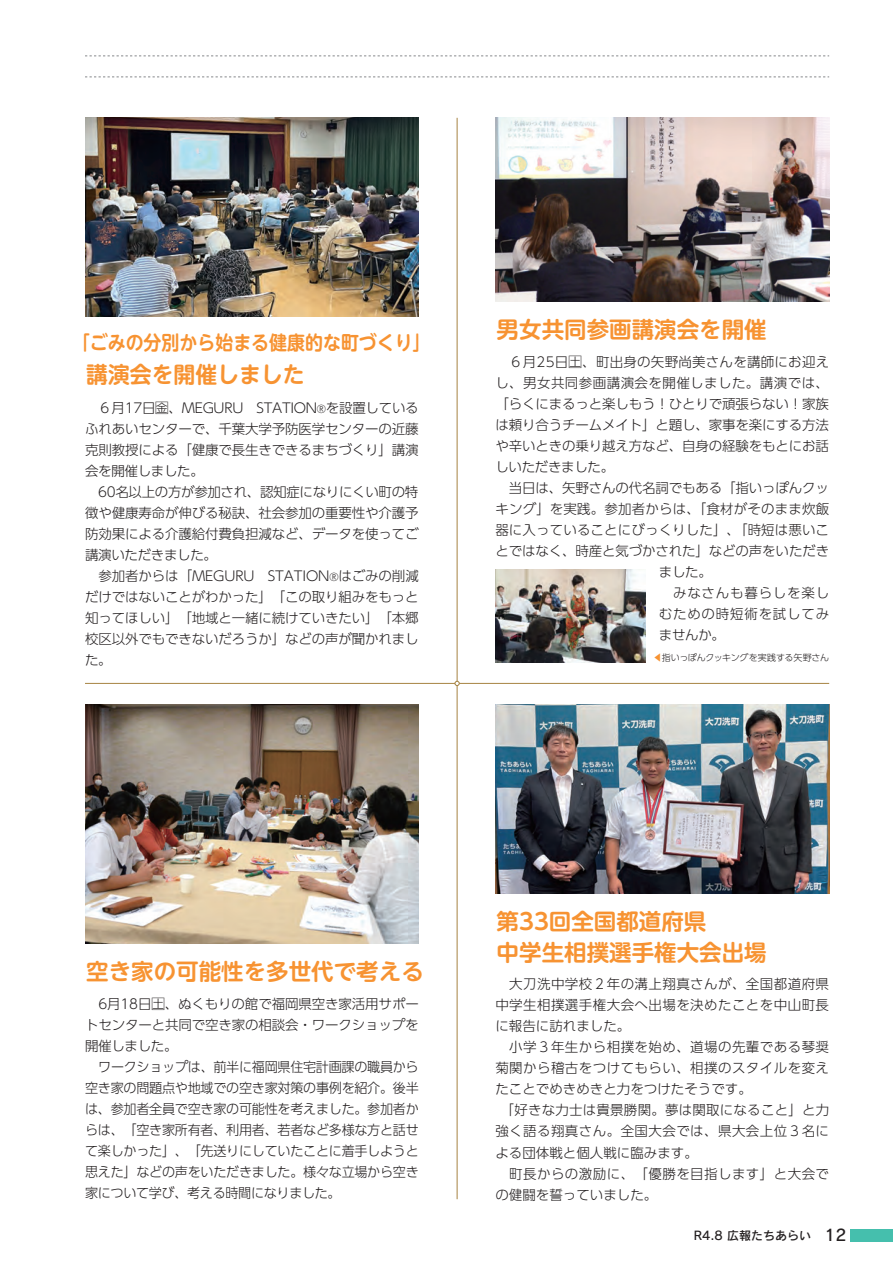
<style>
.page{position:relative;width:893px;height:1263px;background:#fff}
.page>*{position:absolute;margin:0;border:0;box-sizing:border-box;transform-origin:0 0}
.t1{font:700 22.5px/31.5px "UD Shin M Go Pr 6 De";color:#f79332}
.t2{font:700 19.5px "UD Shin M Go Pr 6 De";color:#f79332;scale:.92 1}
.t3{font:15.75px "Rodin Pro DB";color:#231f20}
.t4{font:300 13.5px/21px "UD Shin Go Pr 6";letter-spacing:-.01em;color:#231f20;text-align:justify}
.t5{font:300 13.5px "UD Shin Go Pr 6";letter-spacing:.03em;color:#231f20}
.t6{font:300 13.5px "UD Shin Go Pr 6";letter-spacing:.015em;color:#231f20}
.t7{font:300 13.5px "UD Shin Go Pr 6";letter-spacing:.01em;color:#231f20}
.t8{font:300 13.5px "UD Shin Go Pr 6";letter-spacing:.055em;color:#231f20}
.t9{font:12px "Rodin Pro DB";color:#231f20}
.t10{font:300 10.5px "UD Shin Go Pr 6";color:#231f20}
.t11{font:300 9px "UD Shin Go Pr 6";letter-spacing:-.02em;color:#231f20}
.t12{font:300 9px "UD Shin Go Pr 6";color:#f79332}
</style>
<div class="page">
<hr style="left:457px;top:118px;width:1px;height:1081px;background:#a68342">
<hr style="left:85px;top:683px;width:372px;height:1px;background:#a68342">
<svg style="left:85px;top:76px;width:744px;height:1px"></svg>
<svg style="left:85px;top:55px;width:744px;height:1px"></svg>
<hr style="left:457px;top:683px;width:372px;height:1px;background:#a68342">
<svg style="left:455px;top:681px;width:4px;height:5px"></svg>
<img style="left:85px;top:118px;width:334px;height:198px">
<img style="left:495px;top:118px;width:334px;height:184px">
<img style="left:495px;top:705px;width:334px;height:188px">
<img style="left:85px;top:705px;width:334px;height:238px">
<img style="left:495px;top:570px;width:150px;height:92px">
<div style="left:850px;top:1229px;width:43px;height:13px;background:#45bfad"></div>
<h2 class="t2" style="left:72px;top:326px;width:391px">「ごみの分別から始まる健康的な町づくり「</h2>
<h1 class="t1" style="left:86px;top:357px;width:220px">講演会を開催しました</h1>
<p class="t4" style="left:85px;top:396px;width:234px">　６月17日金、MEGURU　STATION</p>
<p class="t4" style="left:85px;top:417px;width:335px">ふれあいセンターで、千葉大学予防医学センターの近藤</p>
<p class="t4" style="left:85px;top:438px;width:335px">克則教授による「健康で長生きできるまちづくり」講演</p>
<p class="t4" style="left:85px;top:459px;width:120px">会を開催しました。</p>
<p class="t4" style="left:85px;top:480px;width:335px">　60名以上の方が参加され、認知症になりにくい町の特</p>
<p class="t4" style="left:85px;top:501px;width:335px">徴や健康寿命が伸びる秘訣、社会参加の重要性や介護予</p>
<p class="t4" style="left:85px;top:522px;width:335px">防効果による介護給付費負担減など、データを使ってご</p>
<p class="t4" style="left:85px;top:543px;width:133px">講演いただきました。</p>
<p class="t4" style="left:338px;top:564px;width:82px">はごみの削減</p>
<p class="t4" style="left:326px;top:396px;width:94px">を設置している</p>
<p class="t10" style="left:317px;top:400px;width:11px">®</p>
<p class="t4" style="left:85px;top:564px;width:335px;text-align:left">　参加者からは「MEGURU　STATION<br>だけではないことがわかった」「この取り組みをもっと知ってほしい」「地域と一緒に続けていきたい」「本郷校区以外でもできないだろうか」などの声が聞かれました。</p>
<p class="t10" style="left:329px;top:568px;width:11px">®</p>
<h1 class="t1" style="left:497px;top:313px;width:271px">男女共同参画講演会を開催</h1>
<p class="t6" style="left:495px;top:351px;width:335px">　６月25日土、町出身の矢野尚美さんを講師にお迎え</p>
<p class="t5" style="left:495px;top:372px;width:335px">し、男女共同参画講演会を開催しました。講演では、</p>
<p class="t4" style="left:495px;top:393px;width:335px">「らくにまるっと楽しもう！ひとりで頑張らない！家族</p>
<p class="t4" style="left:495px;top:414px;width:335px">は頼り合うチームメイト」と題し、家事を楽にする方法</p>
<p class="t4" style="left:495px;top:435px;width:335px">や辛いときの乗り越え方など、自身の経験をもとにお話</p>
<p class="t4" style="left:495px;top:456px;width:120px">しいただきました。</p>
<p class="t4" style="left:495px;top:477px;width:335px">　当日は、矢野さんの代名詞でもある「指いっぽんクッ</p>
<p class="t7" style="left:495px;top:498px;width:335px">キング」を実践。参加者からは、「食材がそのまま炊飯</p>
<p class="t7" style="left:495px;top:519px;width:335px">器に入っていることにびっくりした」、「時短は悪いこ</p>
<p class="t4" style="left:495px;top:540px;width:335px">とではなく、時産と気づかされた」などの声をいただき</p>
<p class="t4" style="left:659px;top:561px;width:54px">ました。</p>
<p class="t8" style="left:659px;top:582px;width:172px">　みなさんも暮らしを楽し</p>
<p class="t8" style="left:659px;top:603px;width:172px">むための時短術を試してみ</p>
<p class="t4" style="left:659px;top:624px;width:68px">ませんか。</p>
<p class="t11" style="left:662px;top:650px;width:169px">指いっぽんクッキングを実践する矢野さん</p>
<p class="t12" style="left:650px;top:661px;width:10px;rotate:-90deg">▲</p>
<h1 class="t1" style="left:86px;top:954px;width:339px">空き家の可能性を多世代で考える</h1>
<p class="t4" style="left:85px;top:993px;width:335px">　6月18日土、ぬくもりの館で福岡県空き家活用サポートセンターと共同で空き家の相談会・ワークショップを開催しました。</p>
<p class="t4" style="left:85px;top:1056px;width:335px;text-indent:13px">ワークショップは、前半に福岡県住宅計画課の職員から空き家の問題点や地域での空き家対策の事例を紹介。後半は、参加者全員で空き家の可能性を考えました。参加者からは、「空き家所有者、利用者、若者など多様な方と話せて楽しかった」、「先送りにしていたことに着手しようと思えた」などの声をいただきました。様々な立場から空き家について学び、考える時間になりました。</p>
<h1 class="t1" style="left:497px;top:904px;width:271px">第33回全国都道府県<br>中学生相撲選手権大会出場</h1>
<p class="t5" style="left:495px;top:973px;width:335px">　大刀洗中学校２年の溝上翔真さんが、全国都道府県</p>
<p class="t5" style="left:495px;top:994px;width:335px">中学生相撲選手権大会へ出場を決めたことを中山町長</p>
<p class="t4" style="left:495px;top:1015px;width:136px">に報告に訪れました。</p>
<p class="t5" style="left:495px;top:1036px;width:335px">　小学３年生から相撲を始め、道場の先輩である琴奨</p>
<p class="t5" style="left:495px;top:1057px;width:335px">菊関から稽古をつけてもらい、相撲のスタイルを変え</p>
<p class="t4" style="left:495px;top:1078px;width:258px">たことでめきめきと力をつけたそうです。</p>
<p class="t6" style="left:487px;top:1099px;width:344px">　「好きな力士は貴景勝関。夢は関取になること」と力</p>
<p class="t5" style="left:495px;top:1120px;width:335px">強く語る翔真さん。全国大会では、県大会上位３名に</p>
<p class="t4" style="left:495px;top:1141px;width:204px">よる団体戦と個人戦に臨みます。</p>
<p class="t5" style="left:495px;top:1162px;width:335px">　町長からの激励に、「優勝を目指します」と大会で</p>
<p class="t4" style="left:495px;top:1183px;width:163px">の健闘を誓っていました。</p>
<p class="t9" style="left:694px;top:1227px;width:119px">R4.8 広報たちあらい</p>
<p class="t3" style="left:824px;top:1225px;width:23px">12</p>
</div>
